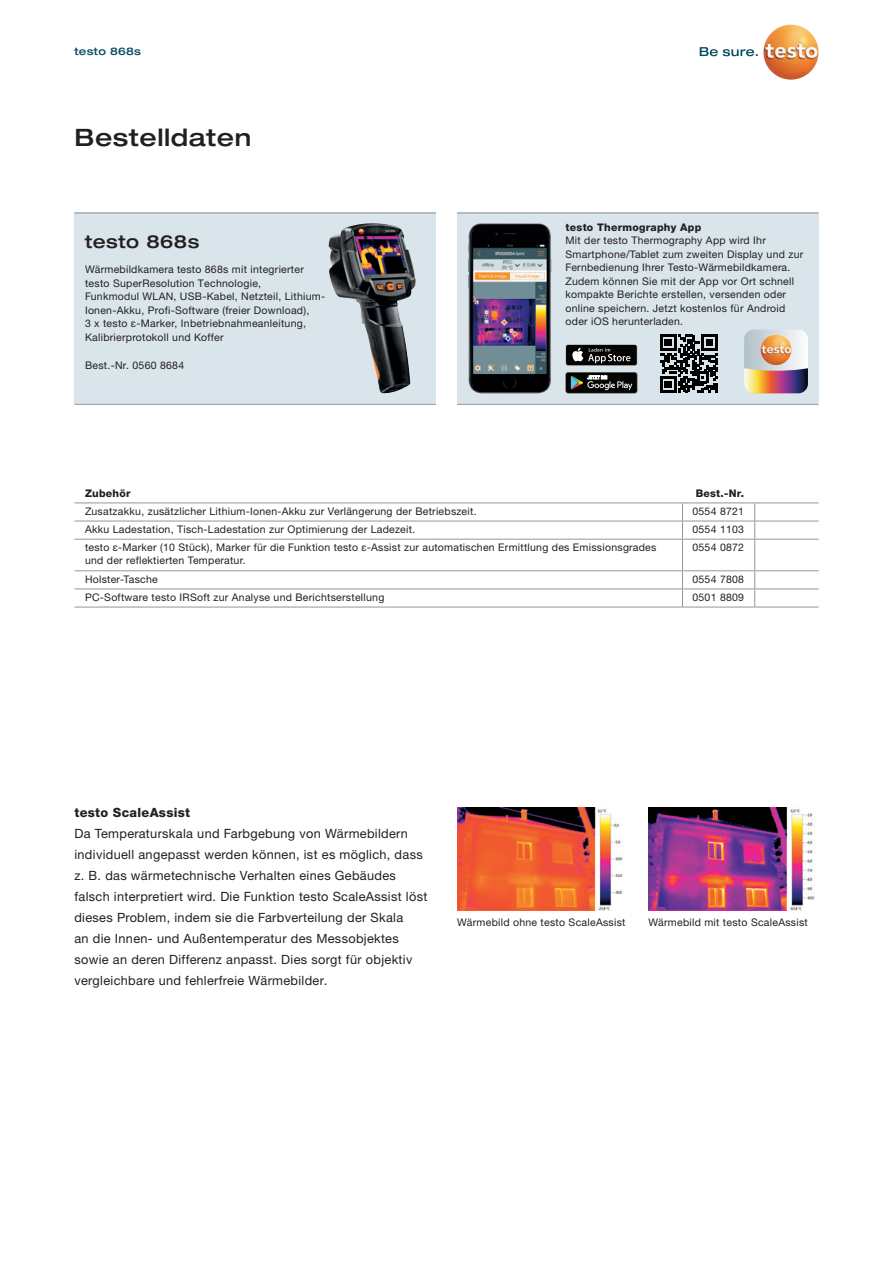
<style>
.page{position:relative;width:893px;height:1263px;background:#fff}
.page>*{position:absolute;margin:0;border:0;box-sizing:border-box;transform-origin:0 0}
.t1{font:500 expanded 24px "Helvetica Neue LTW1 G";letter-spacing:.025em;color:#231f20}
.t2{font:500 expanded 18px "Helvetica Neue LTW1 G";letter-spacing:.025em;color:#231f20}
.t3{font:12.75px/21px "Helvetica Neue LTW1 G";letter-spacing:.025em;color:#231f20}
.t4{font:800 12.75px "Helvetica Neue LTW1 G";letter-spacing:.025em;color:#231f20}
.t5{font:10.5px/13.5px "Helvetica Neue LTW1 G";letter-spacing:.025em;color:#231f20}
.t6{font:800 10.5px "Helvetica Neue LTW1 G";letter-spacing:.025em;color:#231f20}
.t7{font:500 expanded 10.5px "Helvetica Neue LTW1 G";letter-spacing:.025em;color:#074f64}
</style>
<div class="page">
<div style="left:74px;top:213px;width:362px;height:191px;background:#d9e5eb"></div>
<hr style="left:74px;top:213px;width:362px;height:1px;background:#939598">
<hr style="left:74px;top:404px;width:362px;height:1px;background:#939598">
<div style="left:457px;top:213px;width:362px;height:191px;background:#d9e5eb"></div>
<hr style="left:457px;top:213px;width:362px;height:1px;background:#939598">
<hr style="left:457px;top:404px;width:362px;height:1px;background:#939598">
<img style="left:468px;top:223px;width:84px;height:170px">
<img style="left:329px;top:224px;width:87px;height:170px">
<img style="left:457px;top:808px;width:166px;height:102px">
<img style="left:648px;top:808px;width:167px;height:102px">
<svg style="left:700px;top:47px;width:58px;height:9px"></svg>
<img style="left:763px;top:24px;width:56px;height:56px;border-radius:28px">
<hr style="left:74px;top:502px;width:608px;height:1px;background:#939598">
<hr style="left:682px;top:502px;width:73px;height:1px;background:#939598">
<hr style="left:755px;top:502px;width:64px;height:1px;background:#939598">
<hr style="left:74px;top:521px;width:608px;height:1px;background:#939598">
<hr style="left:682px;top:521px;width:73px;height:1px;background:#939598">
<svg style="left:682px;top:503px;width:1px;height:36px"></svg>
<hr style="left:755px;top:521px;width:64px;height:1px;background:#939598">
<svg style="left:754px;top:503px;width:1px;height:36px"></svg>
<hr style="left:74px;top:539px;width:608px;height:1px;background:#939598">
<hr style="left:682px;top:539px;width:73px;height:1px;background:#939598">
<hr style="left:682px;top:539px;width:1px;height:31px;background:#939598">
<hr style="left:755px;top:539px;width:64px;height:1px;background:#939598">
<hr style="left:754px;top:539px;width:1px;height:31px;background:#939598">
<hr style="left:74px;top:570px;width:608px;height:1px;background:#939598">
<hr style="left:682px;top:570px;width:73px;height:1px;background:#939598">
<hr style="left:755px;top:570px;width:64px;height:1px;background:#939598">
<hr style="left:74px;top:588px;width:608px;height:1px;background:#939598">
<hr style="left:682px;top:588px;width:73px;height:1px;background:#939598">
<svg style="left:682px;top:571px;width:1px;height:36px"></svg>
<hr style="left:755px;top:588px;width:64px;height:1px;background:#939598">
<svg style="left:754px;top:571px;width:1px;height:36px"></svg>
<hr style="left:74px;top:607px;width:608px;height:1px;background:#939598">
<hr style="left:682px;top:607px;width:73px;height:1px;background:#939598">
<hr style="left:755px;top:607px;width:64px;height:1px;background:#939598">
<svg style="left:566px;top:372px;width:71px;height:21px"></svg>
<svg style="left:566px;top:344px;width:71px;height:22px"></svg>
<div style="left:566px;top:345px;width:71px;height:20px;background:#040503;border-radius:2px"></div>
<svg style="left:572px;top:348px;width:58px;height:15px"></svg>
<svg style="left:744px;top:330px;width:64px;height:63px;background:#c2adac"></svg>
<img style="left:761px;top:334px;width:30px;height:31px;border-radius:15px">
<svg style="left:660px;top:335px;width:58px;height:57px"></svg>
<p class="t7" style="left:74px;top:44px;width:68px">testo 868s</p>
<h1 class="t1" style="left:74px;top:122px;width:178px">Bestelldaten</h1>
<h2 class="t2" style="left:85px;top:230px;width:116px">testo 868s</h2>
<p class="t5" style="left:85px;top:263px;width:242px">Wärmebildkamera testo 868s mit integrierter testo SuperResolution Technologie,<br>Funkmodul WLAN, USB-Kabel, Netzteil, Lithium-Ionen‑Akku, Profi-Software (freier Download),<br>3 x testo ε-Marker, Inbetriebnahmeanleitung, Kalibrierprotokoll und Koffer</p>
<p class="t5" style="left:85px;top:358px;width:101px">Best.-Nr. 0560 8684</p>
<p class="t6" style="left:566px;top:221px;width:137px">testo Thermography App</p>
<p class="t5" style="left:566px;top:234px;width:239px">Mit der testo Thermography App wird Ihr Smartphone/Tablet zum zweiten Display und zur Fernbedienung Ihrer Testo-Wärmebildkamera.<br>Zudem können Sie mit der App vor Ort schnell kompakte Berichte erstellen, versenden oder online speichern. Jetzt kostenlos für Android oder iOS herunterladen.</p>
<p class="t6" style="left:85px;top:486px;width:47px">Zubehör</p>
<p class="t6" style="left:696px;top:486px;width:50px">Best.-Nr.</p>
<p class="t5" style="left:85px;top:504px;width:393px">Zusatzakku, zusätzlicher Lithium-Ionen-Akku zur Verlängerung der Betriebszeit.</p>
<p class="t5" style="left:692px;top:504px;width:53px">0554 8721</p>
<p class="t5" style="left:85px;top:522px;width:332px">Akku Ladestation, Tisch-Ladestation zur Optimierung der Ladezeit.</p>
<p class="t5" style="left:692px;top:522px;width:53px">0554 1103</p>
<p class="t5" style="left:85px;top:540px;width:573px">testo ε-Marker (10 Stück), Marker für die Funktion testo ε-Assist zur automatischen Ermittlung des Emissionsgrades und der reflektierten Temperatur.</p>
<p class="t5" style="left:692px;top:540px;width:53px">0554 0872</p>
<p class="t5" style="left:85px;top:572px;width:74px">Holster-Tasche</p>
<p class="t5" style="left:692px;top:572px;width:53px">0554 7808</p>
<p class="t5" style="left:85px;top:590px;width:301px">PC-Software testo IRSoft zur Analyse und Berichtserstellung</p>
<p class="t5" style="left:692px;top:590px;width:53px">0501 8809</p>
<p class="t4" style="left:74px;top:805px;width:117px">testo ScaleAssist</p>
<p class="t3" style="left:74px;top:823px;width:355px">Da Temperaturskala und Farbgebung von Wärmebildern individuell angepasst werden können, ist es möglich, dass z. B. das wärmetechnische Verhalten eines Gebäudes falsch interpretiert wird. Die Funktion testo ScaleAssist löst dieses Problem, indem sie die Farbverteilung der Skala<br>an die Innen- und Außentemperatur des Messobjektes sowie an deren Differenz anpasst. Dies sorgt für objektiv vergleichbare und fehlerfreie Wärmebilder.</p>
<p class="t5" style="left:457px;top:915px;width:170px">Wärmebild ohne testo ScaleAssist</p>
<p class="t5" style="left:648px;top:915px;width:161px">Wärmebild mit testo ScaleAssist</p>
</div>
